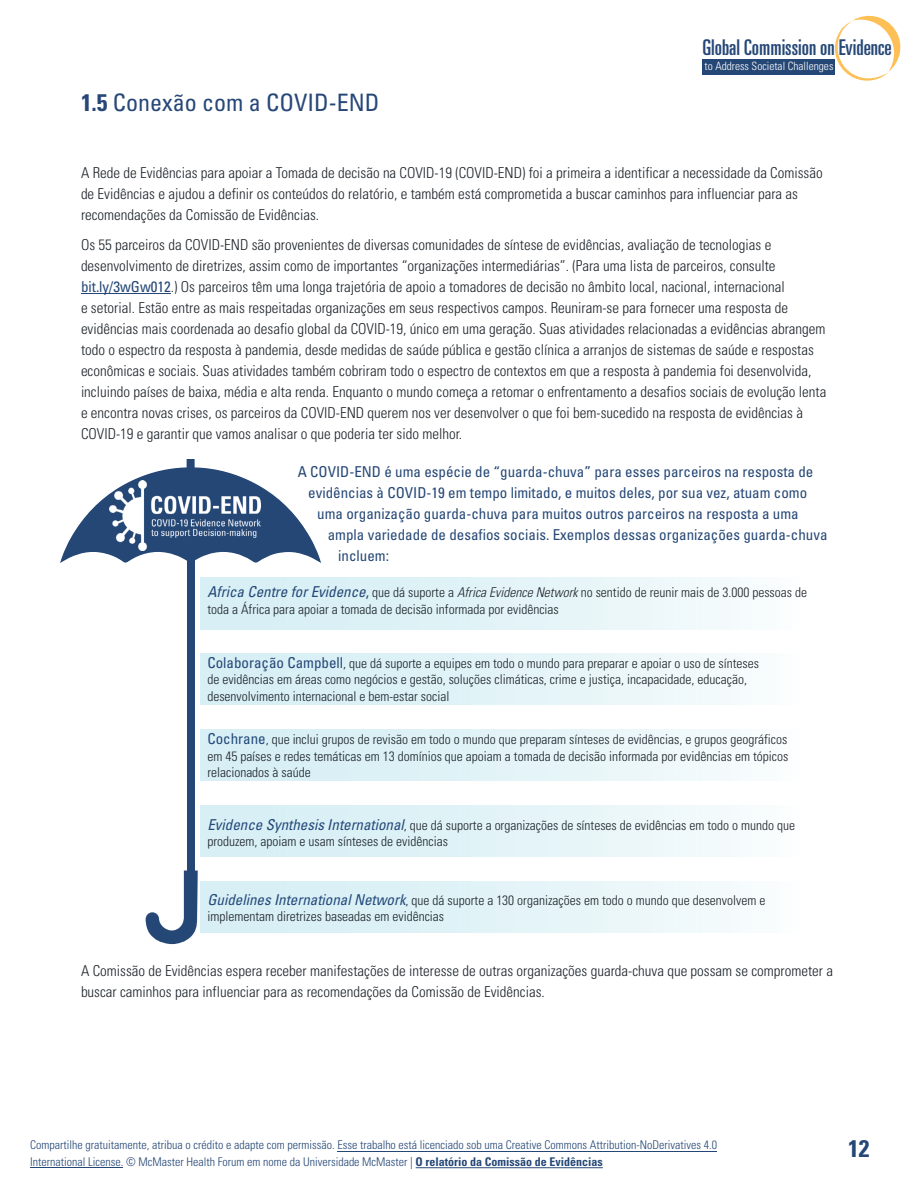
<style>
.page{position:relative;width:918px;height:1188px;background:#fff}
.page>*{position:absolute;margin:0;border:0;box-sizing:border-box;transform-origin:0 0}
.t1{font:condensed 24px "Univers LT Std";color:#264778}
.t2{font:700 condensed 24px "Univers";color:#254776}
.t3{font:ultra-condensed 21.75px "Univers LT Std";color:#254776}
.t4{font:300 condensed 15px/21px "Univers";color:#1e252b}
.t5{font:condensed 15px "Univers";color:#254776}
.t6{font:300 condensed 13.5px/16.5px "Univers";color:#1e252b}
.t7{font:300 condensed 12px/16.5px "Univers";color:#254776}
.t8{font:300 condensed 11.4px "Univers LT Std";color:#fff}
.s1{font-family:"Univers";font-weight:700}
.s2{font-weight:400;color:#254776}
.s3{font-weight:400;font-style:italic;font-size:15px;color:#254776}
.s4{font-weight:400;font-size:15px;color:#254776}
.s5{font-style:italic}
.s6{font-weight:400;font-size:15px;color:#24497a}
.s7{font-weight:400;font-style:italic;font-size:15px;color:#24497a}
.s8{font-weight:700}
</style>
<div class="page">
<hr style="left:81px;top:293px;width:90px;height:1px;background:#254776">
<div style="left:187px;top:554px;width:8px;height:366px;background:#254776"></div>
<svg style="left:60px;top:459px;width:261px;height:104px"></svg>
<svg style="left:145px;top:870px;width:53px;height:75px"></svg>
<img style="left:109px;top:481px;width:152px;height:69px">
<svg style="left:835px;top:15px;width:66px;height:66px"></svg>
<div style="left:702px;top:59px;width:133px;height:15px;background:#254776"></div>
<hr style="left:416px;top:1167px;width:187px;height:1px;background:#254776">
<hr style="left:31px;top:1167px;width:92px;height:1px;background:#254776">
<hr style="left:338px;top:1151px;width:379px;height:1px;background:#254776">
<h1 class="t1" style="left:81px;top:87px;width:300px"><span class="s1">1.5</span> Conexão com a COVID-END</h1>
<h2 class="t3" style="left:702px;top:35px;width:191px">Global Commission on Evidence</h2>
<p class="t8" style="left:705px;top:59px;width:130px">to Address Societal Challenges</p>
<p class="t4" style="left:81px;top:162px;width:743px">A Rede de Evidências para apoiar a Tomada de decisão na COVID-19 (COVID-END) foi a primeira a identificar a necessidade da Comissão de Evidências e ajudou a definir os conteúdos do relatório, e também está comprometida a buscar caminhos para influenciar para as recomendações da Comissão de Evidências.</p>
<p class="t4" style="left:81px;top:234px;width:747px">Os 55 parceiros da COVID-END são provenientes de diversas comunidades de síntese de evidências, avaliação de tecnologias e desenvolvimento de diretrizes, assim como de importantes “organizações intermediárias”. (Para uma lista de parceiros, consulte <span class="s2">bit.ly/3wGw012</span>.) Os parceiros têm uma longa trajetória de apoio a tomadores de decisão no âmbito local, nacional, internacional<br>e setorial. Estão entre as mais respeitadas organizações em seus respectivos campos. Reuniram-se para fornecer uma resposta de evidências mais coordenada ao desafio global da COVID-19, único em uma geração. Suas atividades relacionadas a evidências abrangem todo o espectro da resposta à pandemia, desde medidas de saúde pública e gestão clínica a arranjos de sistemas de saúde e respostas econômicas e sociais. Suas atividades também cobriram todo o espectro de contextos em que a resposta à pandemia foi desenvolvida, incluindo países de baixa, média e alta renda. Enquanto o mundo começa a retomar o enfrentamento a desafios sociais de evolução lenta e encontra novas crises, os parceiros da COVID-END querem nos ver desenvolver o que foi bem-sucedido na resposta de evidências à COVID-19 e garantir que vamos analisar o que poderia ter sido melhor.</p>
<p class="t5" style="left:298px;top:463px;width:517px">A COVID-END é uma espécie de “guarda-chuva” para esses parceiros na resposta de</p>
<p class="t5" style="left:308px;top:484px;width:501px">evidências à COVID-19 em tempo limitado, e muitos deles, por sua vez, atuam como</p>
<p class="t5" style="left:317px;top:505px;width:483px">uma organização guarda-chuva para muitos outros parceiros na resposta a uma</p>
<p class="t5" style="left:328px;top:526px;width:501px">ampla variedade de desafios sociais. Exemplos dessas organizações guarda-chuva</p>
<p class="t5" style="left:338px;top:547px;width:52px">incluem:</p>
<p class="t6" style="left:207px;top:584px;width:601px"><span class="s3">Africa Centre for Evidence</span><span class="s4">,</span> que dá suporte a <span class="s5">Africa Evidence Network</span> no sentido de reunir mais de 3.000 pessoas de toda a África para apoiar a tomada de decisão informada por evidências</p>
<p class="t6" style="left:207px;top:655px;width:553px"><span class="s4">Colaboração Campbell</span>, que dá suporte a equipes em todo o mundo para preparar e apoiar o uso de sínteses de evidências em áreas como negócios e gestão, soluções climáticas, crime e justiça, incapacidade, educação, desenvolvimento internacional e bem-estar social</p>
<p class="t6" style="left:207px;top:731px;width:582px;text-align:justify"><span class="s6">Cochrane</span>, que inclui grupos de revisão em todo o mundo que preparam sínteses de evidências, e grupos geográficos em 45 países e redes temáticas em 13 domínios que apoiam a tomada de decisão informada por evidências em tópicos relacionados à saúde</p>
<p class="t6" style="left:207px;top:817px;width:589px"><span class="s7">Evidence Synthesis International</span>, que dá suporte a organizações de sínteses de evidências em todo o mundo que produzem, apoiam e usam sínteses de evidências</p>
<p class="t6" style="left:207px;top:892px;width:560px"><span class="s7">Guidelines International Network</span>, que dá suporte a 130 organizações em todo o mundo que desenvolvem e implementam diretrizes baseadas em evidências</p>
<p class="t4" style="left:81px;top:960px;width:754px">A Comissão de Evidências espera receber manifestações de interesse de outras organizações guarda-chuva que possam se comprometer a buscar caminhos para influenciar para as recomendações da Comissão de Evidências.</p>
<p class="t7" style="left:30px;top:1137px;width:688px">Compartilhe gratuitamente, atribua o crédito e adapte com permissão. Esse trabalho está licenciado sob uma Creative Commons Attribution-NoDerivatives 4.0<br>International License. © McMaster Health Forum em nome da Universidade McMaster | <span class="s8">O relatório da Comissão de Evidências</span></p>
<h1 class="t2" style="left:848px;top:1134px;width:23px">12</h1>
</div>
